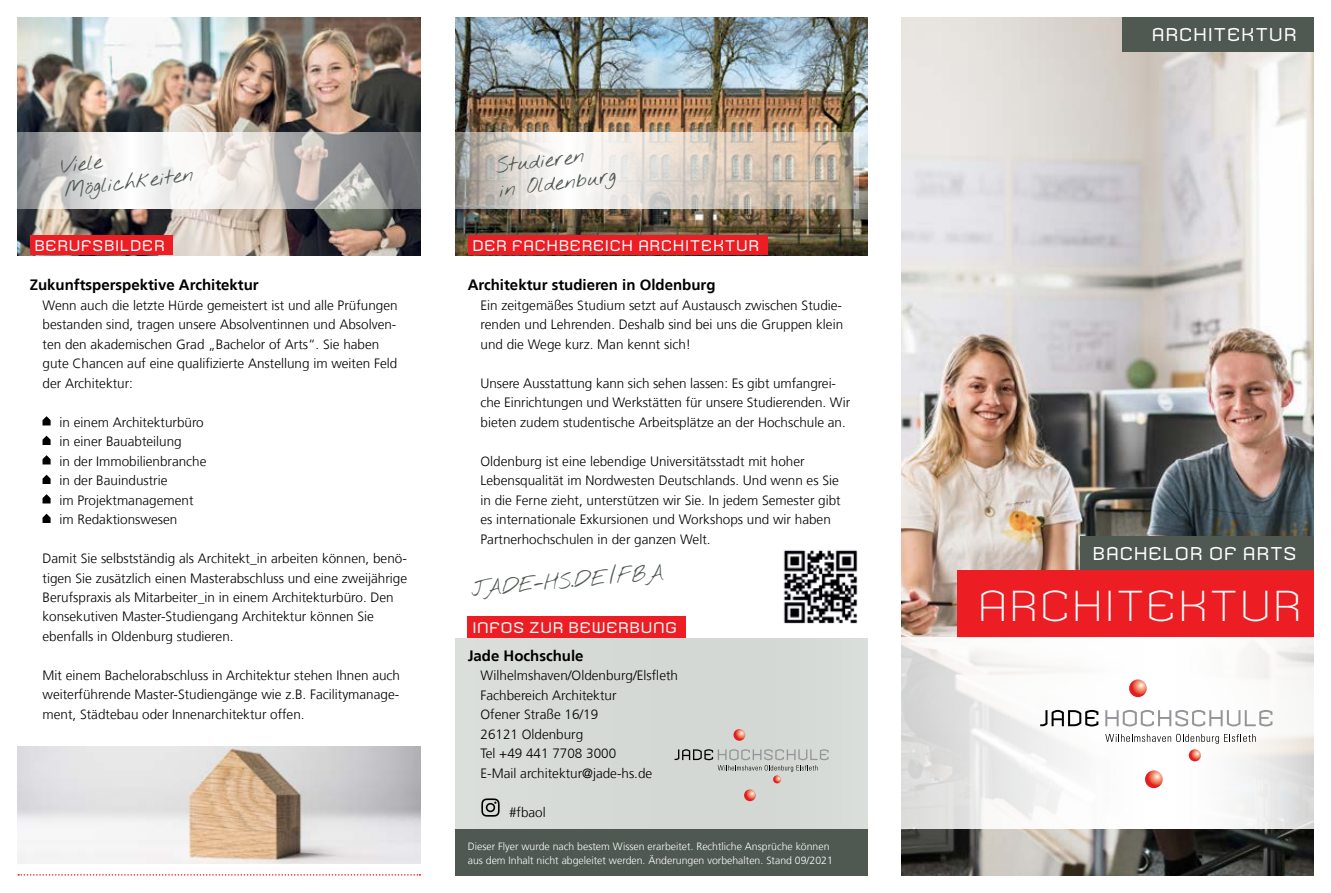
<style>
.page{position:relative;width:1331px;height:893px;background:#fff}
.page>*{position:absolute;margin:0;border:0;box-sizing:border-box;transform-origin:0 0}
.t1{font:300 42px "Armada";color:#fff}
.t2{font:21px/24px "Nothing You Could Do";color:#4f5851}
.t3{font:18px "Armada";letter-spacing:.01em;color:#fff}
.t4{font:700 15px "NDS Frutiger";color:#000}
.t5{font:15px "Armada";letter-spacing:.01em;color:#fff}
.t6{font:300 13.5px/19.5px "NDS Frutiger";color:#000}
.t7{font:300 10.5px/13.5px "NDS Frutiger";color:#fff}
.s1{font-size:29.4px}
</style>
<div class="page">
<img style="left:901px;top:17px;width:413px;height:859px">
<img style="left:455px;top:17px;width:412px;height:238px">
<img style="left:17px;top:17px;width:404px;height:238px">
<svg style="left:17px;top:132px;width:404px;height:76px"></svg>
<div style="left:455px;top:638px;width:412px;height:191px;background:#d3d8d4"></div>
<div style="left:468px;top:617px;width:218px;height:21px;background:#ed1d24"></div>
<svg style="left:733px;top:729px;width:12px;height:12px"></svg>
<svg style="left:744px;top:789px;width:12px;height:12px"></svg>
<svg style="left:674px;top:749px;width:155px;height:34px"></svg>
<div style="left:455px;top:829px;width:412px;height:47px;background:#4f5851"></div>
<svg style="left:18px;top:874px;width:402px;height:2px"></svg>
<div style="left:30px;top:235px;width:142px;height:20px;background:#ed1d24"></div>
<div style="left:958px;top:570px;width:356px;height:68px;background:#ed1d24"></div>
<div style="left:1123px;top:17px;width:191px;height:34px;background:#4f5851"></div>
<div style="left:1080px;top:536px;width:234px;height:34px;background:#4f5851"></div>
<img style="left:783px;top:550px;width:75px;height:74px">
<svg style="left:42px;top:416px;width:9px;height:10px"></svg>
<svg style="left:42px;top:435px;width:9px;height:10px"></svg>
<svg style="left:42px;top:455px;width:9px;height:10px"></svg>
<svg style="left:42px;top:474px;width:9px;height:10px"></svg>
<svg style="left:42px;top:494px;width:9px;height:10px"></svg>
<svg style="left:42px;top:513px;width:9px;height:10px"></svg>
<img style="left:17px;top:746px;width:404px;height:118px">
<div style="left:468px;top:235px;width:299px;height:20px;background:#ed1d24"></div>
<svg style="left:455px;top:132px;width:404px;height:76px;background:#d6cec5"></svg>
<svg style="left:901px;top:638px;width:413px;height:191px"></svg>
<svg style="left:1040px;top:710px;width:58px;height:16px"></svg>
<svg style="left:1105px;top:710px;width:167px;height:16px"></svg>
<svg style="left:1129px;top:679px;width:18px;height:18px"></svg>
<svg style="left:1145px;top:770px;width:18px;height:18px"></svg>
<svg style="left:1105px;top:734px;width:151px;height:27px"></svg>
<svg style="left:481px;top:798px;width:19px;height:19px"></svg>
<h2 class="t2" style="left:60px;top:155px;width:132px;rotate:-7deg">Viele<br>Möglichkeiten</h2>
<p class="t5" style="left:34px;top:237px;width:133px">BERUFSBILDER</p>
<p class="t4" style="left:30px;top:276px;width:230px">Zukunftsperspektive Architektur</p>
<p class="t6" style="left:43px;top:295px;width:357px">Wenn auch die letzte Hürde gemeistert ist und alle Prüfungen bestanden sind, tragen unsere Absolventinnen und Absolven&shy;ten den akademischen Grad „Bachelor of Arts“. Sie haben gute Chancen auf eine qualifizierte Anstellung im weiten Feld der Architektur:</p>
<p class="t6" style="left:60px;top:412px;width:149px">in einem Architekturbüro in einer Bauabteilung<br>in der Immobilienbranche in der Bauindustrie<br>im Projektmanagement im Redaktionswesen</p>
<p class="t6" style="left:43px;top:549px;width:366px">Damit Sie selbstständig als Architekt_in arbeiten können, benö&shy;tigen Sie zusätzlich einen Masterabschluss und eine zweijährige Berufspraxis als Mitarbeiter_in in einem Architekturbüro. Den konsekutiven Master-Studiengang Architektur können Sie ebenfalls in Oldenburg studieren.</p>
<p class="t6" style="left:43px;top:666px;width:359px;text-align:justify">Mit einem Bachelorabschluss in Architektur stehen Ihnen auch weiterführende Master-Studiengänge wie z.B. Facilitymanage&shy;ment, Städtebau oder Innenarchitektur offen.</p>
<h2 class="t2" style="left:495px;top:155px;width:119px;rotate:-7deg">Studieren<br>in Oldenburg</h2>
<p class="t5" style="left:472px;top:237px;width:289px">DER FACHBEREICH ARCHITEKTUR</p>
<p class="t4" style="left:468px;top:276px;width:249px">Architektur studieren in Oldenburg</p>
<p class="t6" style="left:480px;top:295px;width:364px;text-align:justify">Ein zeitgemäßes Studium setzt auf Austausch zwischen Studie&shy;renden und Lehrenden. Deshalb sind bei uns die Gruppen klein und die Wege kurz. Man kennt sich!</p>
<p class="t6" style="left:480px;top:373px;width:371px">Unsere Ausstattung kann sich sehen lassen: Es gibt umfangrei&shy;che Einrichtungen und Werkstätten für unsere Studierenden. Wir bieten zudem studentische Arbeitsplätze an der Hochschule an.</p>
<p class="t6" style="left:480px;top:451px;width:362px">Oldenburg ist eine lebendige Universitätsstadt mit hoher Lebensqualität im Nordwesten Deutschlands. Und wenn es Sie in die Ferne zieht, unterstützen wir Sie. In jedem Semester gibt es internationale Exkursionen und Workshops und wir haben Partnerhochschulen in der ganzen Welt.</p>
<h2 class="t2" style="left:470px;top:579px;width:194px;rotate:-5deg">JADE-HS.DE <span class="s1">/</span>FBA</h2>
<p class="t5" style="left:472px;top:619px;width:207px">INFOS ZUR BEWERBUNG</p>
<p class="t4" style="left:468px;top:646px;width:117px">Jade Hochschule</p>
<p class="t6" style="left:480px;top:666px;width:199px">Wilhelmshaven/Oldenburg/Elsfleth<br>Fachbereich Architektur<br>Ofener Straße 16/19<br>26121 Oldenburg<br>Tel +49 441 7708 3000<br>E-Mail architektur@jade-hs.de</p>
<p class="t6" style="left:509px;top:803px;width:38px">#fbaol</p>
<p class="t7" style="left:468px;top:840px;width:367px">Dieser Flyer wurde nach bestem Wissen erarbeitet. Rechtliche Ansprüche können aus dem Inhalt nicht abgeleitet werden. Änderungen vorbehalten. Stand 09/2021</p>
<h3 class="t3" style="left:1151px;top:24px;width:147px">ARCHITEKTUR</h3>
<h3 class="t3" style="left:1092px;top:543px;width:206px">BACHELOR OF ARTS</h3>
<h1 class="t1" style="left:977px;top:580px;width:327px">ARCHITEKTUR</h1>
</div>
